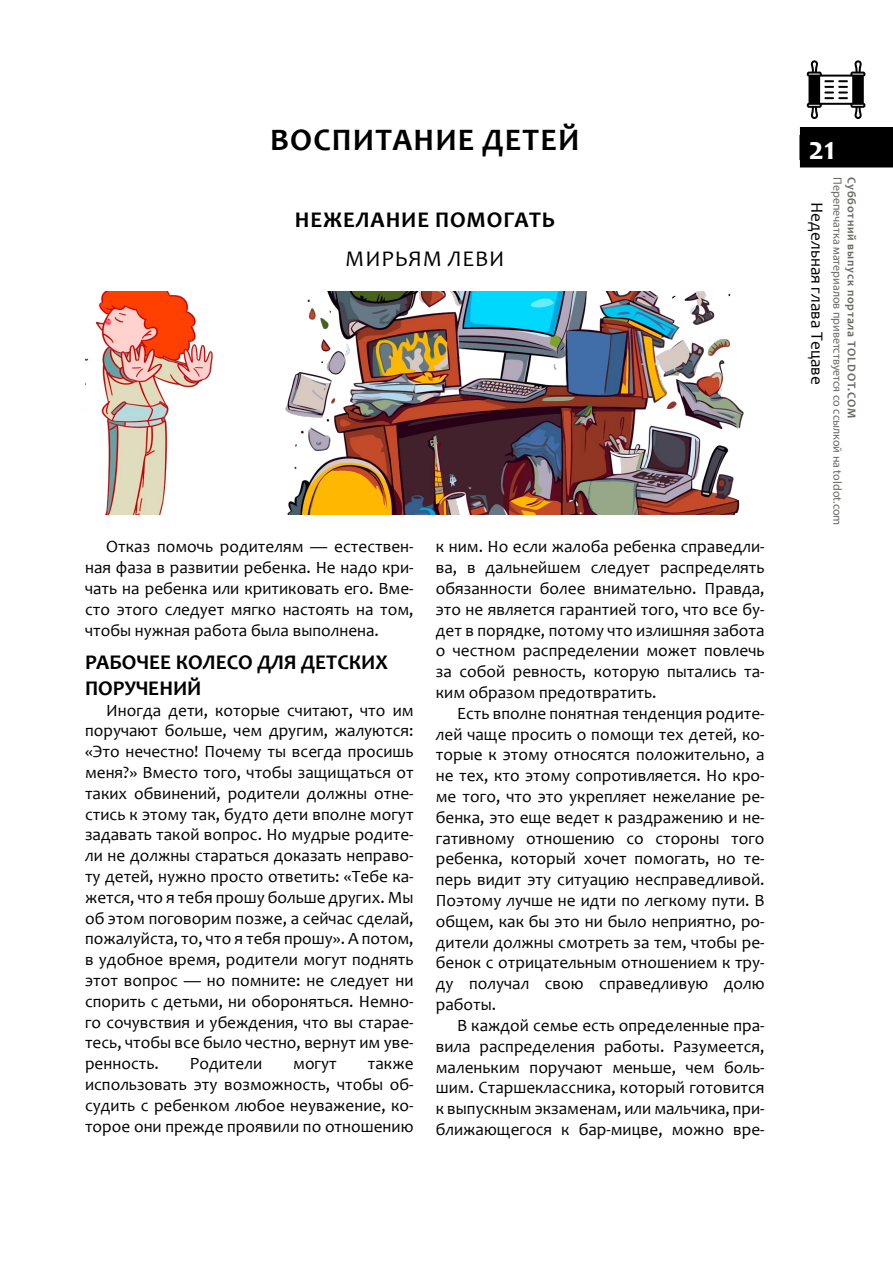
<style>
.page{position:relative;width:893px;height:1263px;background:#fff}
.page>*{position:absolute;margin:0;border:0;box-sizing:border-box;transform-origin:0 0}
.t1{font:700 33px "Candara";color:#fff}
.t2{font:700 31.5px "Candara";letter-spacing:.04em;color:#000}
.t3{font:700 22.5px "Candara";letter-spacing:.04em;color:#000}
.t4{font:22.5px "Candara";letter-spacing:.04em;color:#000}
.t5{font:700 21px/25.3px "Candara";color:#000}
.t6{font:17.25px/20.9px "Candara";color:#000;text-align:justify}
.t7{font:12px "Myriad Pro";color:#6c6a67}
.t8{font:700 12px "Candara";letter-spacing:.06em;color:#6c6a67}
</style>
<div class="page">
<div style="left:800px;top:127px;width:93px;height:40px;background:#000"></div>
<svg style="left:807px;top:60px;width:58px;height:59px"></svg>
<img style="left:85px;top:291px;width:128px;height:223px">
<img style="left:285px;top:291px;width:459px;height:223px">
<h2 class="t2" style="left:270px;top:120px;width:311px">ВОСПИТАНИЕ ДЕТЕЙ</h2>
<h3 class="t3" style="left:295px;top:206px;width:261px">НЕЖЕЛАНИЕ ПОМОГАТЬ</h3>
<h3 class="t4" style="left:345px;top:245px;width:161px">МИРЬЯМ ЛЕВИ</h3>
<p class="t6" style="left:85px;top:536px;width:330px;text-indent:21px">Отказ помочь родителям — естествен&shy;ная фаза в развитии ребенка. Не надо кри&shy;чать на ребенка или критиковать его. Вме&shy;сто этого следует мягко настоять на том, чтобы нужная работа была выполнена.</p>
<p class="t5" style="left:85px;top:650px;width:304px">РАБОЧЕЕ КОЛЕСО ДЛЯ ДЕТСКИХ<br>ПОРУЧЕНИЙ</p>
<p class="t6" style="left:85px;top:699px;width:330px;text-indent:21px">Иногда дети, которые считают, что им поручают больше, чем другим, жалуются: «Это нечестно! Почему ты всегда просишь меня?» Вместо того, чтобы защищаться от таких обвинений, родители должны отне&shy;стись к этому так, будто дети вполне могут задавать такой вопрос. Но мудрые родите&shy;ли не должны стараться доказать неправо&shy;ту детей, нужно просто ответить: «Тебе ка&shy;жется, что я тебя прошу больше других. Мы об этом поговорим позже, а сейчас сделай, пожалуйста, то, что я тебя прошу». А потом, в удобное время, родители могут поднять этот вопрос — но помните: не следует ни спорить с детьми, ни обороняться. Немно&shy;го сочувствия и убеждения, что вы старае&shy;тесь, чтобы все было честно, вернут им уве&shy;ренность.</p>
<p class="t6" style="left:190px;top:1053px;width:74px">Родители</p>
<p class="t6" style="left:293px;top:1053px;width:45px">могут</p>
<p class="t6" style="left:85px;top:1053px;width:330px;text-indent:283px">также использовать эту возможность, чтобы об&shy;судить с ребенком любое неуважение, ко&shy;торое они прежде проявили по отношению</p>
<p class="t6" style="left:436px;top:536px;width:330px">к ним. Но если жалоба ребенка справедли&shy;ва, в дальнейшем следует распределять обязанности более внимательно. Правда, это не является гарантией того, что все бу&shy;дет в порядке, потому что излишняя забота о честном распределении может повлечь за собой ревность, которую пытались та&shy;ким образом предотвратить.</p>
<p class="t6" style="left:436px;top:703px;width:330px;text-indent:21px">Есть вполне понятная тенденция родите&shy;лей чаще просить о помощи тех детей, ко&shy;торые к этому относятся положительно, а не тех, кто этому сопротивляется. Но кро&shy;ме того, что это укрепляет нежелание ре&shy;бенка, это еще ведет к раздражению и не&shy;гативному отношению со стороны того ребенка, который хочет помогать, но те&shy;перь видит эту ситуацию несправедливой.<br>Поэтому лучше не идти по легкому пути. В общем, как бы это ни было неприятно, ро&shy;дители должны смотреть за тем, чтобы ре&shy;бенок с отрицательным отношением к тру&shy;ду получал свою справедливую долю работы.</p>
<p class="t6" style="left:436px;top:1015px;width:330px;text-indent:21px">В каждой семье есть определенные пра&shy;вила распределения работы. Разумеется, маленьким поручают меньше, чем боль&shy;шим. Старшеклассника, который готовится к выпускным экзаменам, или мальчика, при&shy;ближающегося к бар-мицве, можно вре-</p>
<h1 class="t1" style="left:808px;top:128px;width:28px">21</h1>
<p class="t6" style="left:828px;top:202px;width:184px;rotate:90deg">Недельная глава Тецаве</p>
<p class="t7" style="left:845px;top:177px;width:350px;rotate:90deg">Перепечатка материалов приветствуется со ссылкой на toldot.com</p>
<p class="t8" style="left:859px;top:177px;width:243px;rotate:90deg">Субботний выпуск портала TOLDOT.COM</p>
</div>
